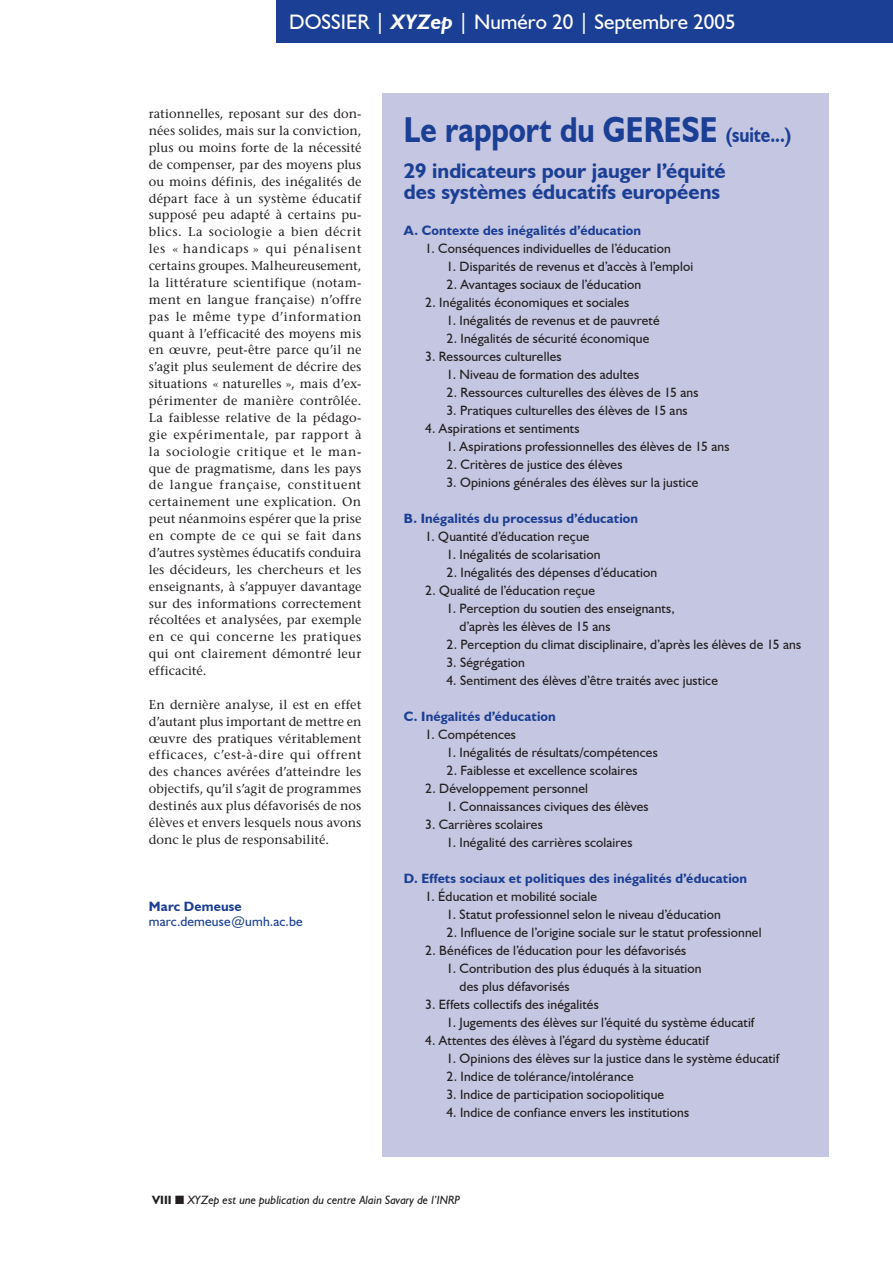
<style>
.page{position:relative;width:893px;height:1263px;background:#fff}
.page>*{position:absolute;margin:0;border:0;box-sizing:border-box;transform-origin:0 0}
.t1{font:700 36px "Humanist 521 BT";color:#1b3f94;scale:.85 1}
.t2{font:700 21px/21px "Humanist 521 BT";color:#1b3f94}
.t3{font:21px "Humanist 521 BT";color:#fff}
.t4{font:13.5px/18px "Humanist 521 BT";letter-spacing:.01em;color:#231f20}
.t5{font:700 13.5px "Humanist 521 BT";letter-spacing:.01em;color:#1b3f94}
.t6{font:13.5px "Humanist 521 BT";letter-spacing:.015em;color:#1b3f94}
.t7{font:12.75px/16.8px "Stone Serif";letter-spacing:.01em;color:#231f20;text-align:justify}
.t8{font:italic 12px "Humanist 521 BT";color:#231f20}
.s1{font-weight:700;font-style:italic}
.s2{font-size:21px}
.s3{font-weight:700;font-style:normal}
</style>
<div class="page">
<div style="left:276px;top:0;width:617px;height:43px;background:#1b3f94"></div>
<div style="left:383px;top:94px;width:446px;height:1063px;background:#c5c6e1"></div>
<h2 class="t3" style="left:289px;top:9px;width:448px">DOSSIER | <span class="s1">XYZep</span> | Numéro 20 | Septembre 2005</h2>
<p class="t7" style="left:149px;top:105px;width:214px">rationnelles, reposant sur des don&shy;nées solides, mais sur la conviction, plus ou moins forte de la nécessité de compenser, par des moyens plus ou moins définis, des inégalités de départ face à un système éducatif supposé peu adapté à certains pu&shy;blics. La sociologie a bien décrit les « handicaps » qui pénalisent certains groupes. Malheureusement, la littérature scientifique (notam&shy;ment en langue française) n’offre pas le même type d’information quant à l’efficacité des moyens mis en œuvre, peut-être parce qu’il ne s’agit plus seulement de décrire des situations « naturelles », mais d’ex&shy;périmenter de manière contrôlée.<br>La faiblesse relative de la pédago&shy;gie expérimentale, par rapport à la sociologie critique et le man&shy;que de pragmatisme, dans les pays de langue française, constituent certainement une explication. On peut néanmoins espérer que la prise en compte de ce qui se fait dans d’autres systèmes éducatifs conduira les décideurs, les chercheurs et les enseignants, à s’appuyer davantage sur des informations correctement récoltées et analysées, par exemple en ce qui concerne les pratiques qui ont clairement démontré leur efficacité.</p>
<p class="t7" style="left:149px;top:696px;width:214px">En dernière analyse, il est en effet d’autant plus important de mettre en œuvre des pratiques véritablement efficaces, c’est-à-dire qui offrent des chances avérées d’atteindre les objectifs, qu’il s’agit de programmes destinés aux plus défavorisés de nos élèves et envers lesquels nous avons donc le plus de responsabilité.</p>
<p class="t5" style="left:149px;top:898px;width:94px">Marc Demeuse</p>
<p class="t6" style="left:149px;top:913px;width:155px">marc.demeuse@umh.ac.be</p>
<h1 class="t1" style="left:404px;top:108px;width:457px">Le rapport du GERESE <span class="s2">(suite...)</span></h1>
<h2 class="t2" style="left:404px;top:160px;width:323px">29 indicateurs pour jauger l’équité des systèmes éducatifs européens</h2>
<p class="t5" style="left:404px;top:222px;width:239px">A. Contexte des inégalités d’éducation</p>
<p class="t4" style="left:425px;top:239px;width:247px">1. Conséquences individuelles de l’éducation</p>
<p class="t4" style="left:446px;top:257px;width:248px">1. Disparités de revenus et d’accès à l’emploi</p>
<p class="t4" style="left:446px;top:275px;width:196px">2. Avantages sociaux de l’éducation</p>
<p class="t4" style="left:425px;top:293px;width:205px">2. Inégalités économiques et sociales</p>
<p class="t4" style="left:446px;top:311px;width:215px">1. Inégalités de revenus et de pauvreté</p>
<p class="t4" style="left:446px;top:329px;width:204px">2. Inégalités de sécurité économique</p>
<p class="t4" style="left:425px;top:347px;width:138px">3. Ressources culturelles</p>
<p class="t4" style="left:446px;top:365px;width:194px">1. Niveau de formation des adultes</p>
<p class="t4" style="left:446px;top:383px;width:254px">2. Ressources culturelles des élèves de 15 ans</p>
<p class="t4" style="left:446px;top:401px;width:243px">3. Pratiques culturelles des élèves de 15 ans</p>
<p class="t4" style="left:425px;top:419px;width:156px">4. Aspirations et sentiments</p>
<p class="t4" style="left:446px;top:437px;width:285px">1. Aspirations professionnelles des élèves de 15 ans</p>
<p class="t4" style="left:446px;top:455px;width:178px">2. Critères de justice des élèves</p>
<p class="t4" style="left:446px;top:473px;width:253px">3. Opinions générales des élèves sur la justice</p>
<p class="t5" style="left:404px;top:510px;width:236px">B. Inégalités du processus d’éducation</p>
<p class="t4" style="left:425px;top:527px;width:166px">1. Quantité d’éducation reçue</p>
<p class="t4" style="left:446px;top:545px;width:156px">1. Inégalités de scolarisation</p>
<p class="t4" style="left:446px;top:563px;width:212px">2. Inégalités des dépenses d’éducation</p>
<p class="t4" style="left:425px;top:581px;width:171px">2. Qualité de l’éducation reçue</p>
<p class="t4" style="left:460px;top:599px;width:217px;text-indent:-13px">1. Perception du soutien des enseignants, d’après les élèves de 15 ans</p>
<p class="t4" style="left:446px;top:635px;width:356px">2. Perception du climat disciplinaire, d’après les élèves de 15 ans</p>
<p class="t4" style="left:446px;top:653px;width:80px">3. Ségrégation</p>
<p class="t4" style="left:446px;top:671px;width:273px">4. Sentiment des élèves d’être traités avec justice</p>
<p class="t5" style="left:404px;top:708px;width:153px">C. Inégalités d’éducation</p>
<p class="t4" style="left:425px;top:725px;width:92px">1. Compétences</p>
<p class="t4" style="left:446px;top:743px;width:213px">1. Inégalités de résultats/compétences</p>
<p class="t4" style="left:446px;top:761px;width:193px">2. Faiblesse et excellence scolaires</p>
<p class="t4" style="left:425px;top:779px;width:164px">2. Développement personnel</p>
<p class="t4" style="left:446px;top:797px;width:204px">1. Connaissances civiques des élèves</p>
<p class="t4" style="left:425px;top:815px;width:119px">3. Carrières scolaires</p>
<p class="t4" style="left:446px;top:833px;width:188px">1. Inégalité des carrières scolaires</p>
<p class="t5" style="left:404px;top:870px;width:345px">D. Effets sociaux et politiques des inégalités d’éducation</p>
<p class="t4" style="left:425px;top:887px;width:173px">1. Éducation et mobilité sociale</p>
<p class="t4" style="left:446px;top:905px;width:276px">1. Statut professionnel selon le niveau d’éducation</p>
<p class="t4" style="left:446px;top:923px;width:317px">2. Influence de l’origine sociale sur le statut professionnel</p>
<p class="t4" style="left:425px;top:941px;width:263px">2. Bénéfices de l’éducation pour les défavorisés</p>
<p class="t4" style="left:460px;top:959px;width:244px;text-indent:-13px">1. Contribution des plus éduqués à la situation des plus défavorisés</p>
<p class="t4" style="left:425px;top:995px;width:175px">3. Effets collectifs des inégalités</p>
<p class="t4" style="left:446px;top:1013px;width:309px">1. Jugements des élèves sur l’équité du système éducatif</p>
<p class="t4" style="left:425px;top:1031px;width:285px">4. Attentes des élèves à l’égard du système éducatif</p>
<p class="t4" style="left:446px;top:1049px;width:334px">1. Opinions des élèves sur la justice dans le système éducatif</p>
<p class="t4" style="left:446px;top:1067px;width:189px">2. Indice de tolérance/intolérance</p>
<p class="t4" style="left:446px;top:1085px;width:219px">3. Indice de participation sociopolitique</p>
<p class="t4" style="left:446px;top:1103px;width:244px">4. Indice de confiance envers les institutions</p>
<p class="t8" style="left:152px;top:1193px;width:309px"><span class="s3">VIII</span> ■ XYZep est une publication du centre Alain Savary de l’INRP</p>
</div>
